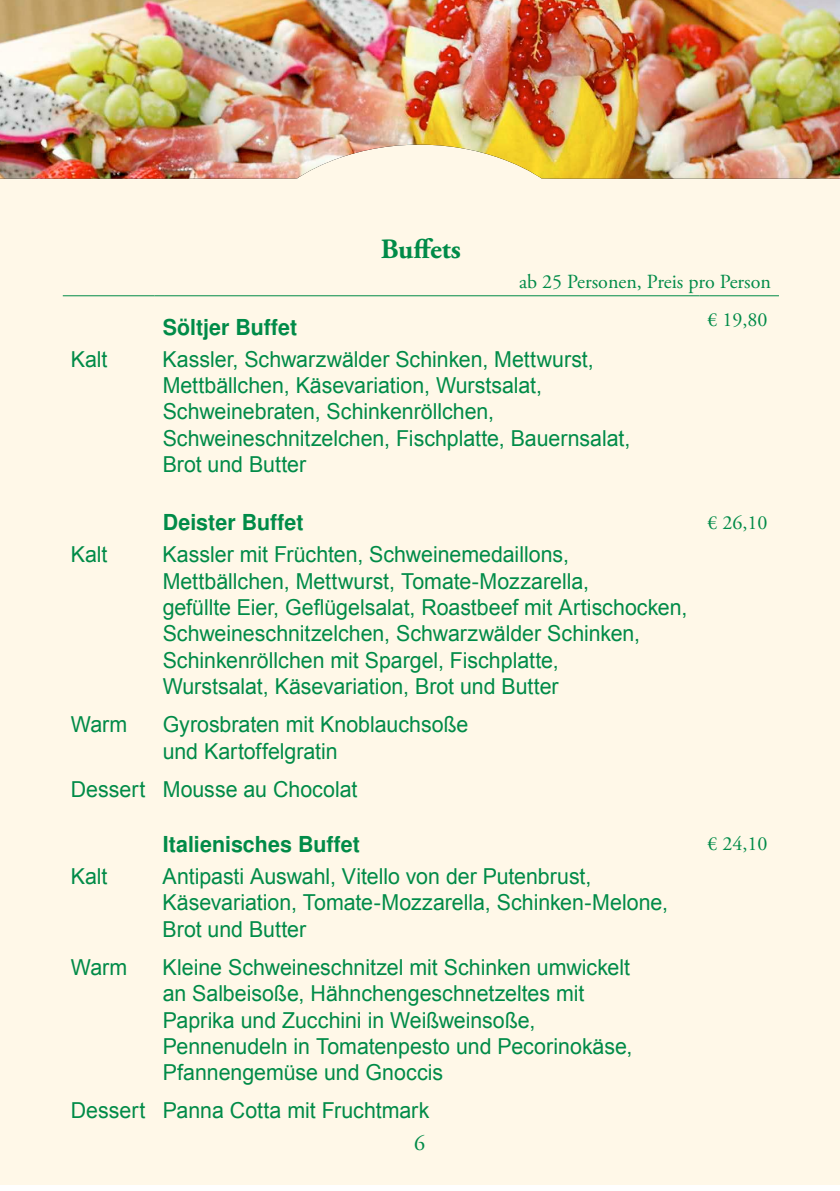
<style>
.page{position:relative;width:840px;height:1191px;background:#fff}
.page>*{position:absolute;margin:0;border:0;box-sizing:border-box;transform-origin:0 0}
.t1{font:700 28px "Adobe Garamond Pro";color:#008b48}
.t2{font:22px/26.4px "Arial";color:#008b48}
.t3{font:700 22px "Nimbus San L";letter-spacing:.005em;color:#008b48}
.t4{font:22px "Adobe Garamond Pro";color:#008b48}
.t5{font:20px "Adobe Garamond Pro";color:#008b48}
</style>
<div class="page">
<div style="left:0;top:0;width:839px;height:1184px;background:#fff8e8"></div>
<img style="left:0;top:0;width:839px;height:179px">
<hr style="left:63px;top:295px;width:91px;height:1px;background:#008b48">
<hr style="left:154px;top:295px;width:545px;height:1px;background:#008b48">
<hr style="left:699px;top:295px;width:79px;height:1px;background:#008b48">
<p class="t1" style="left:380px;top:232px;width:82px">Buffets</p>
<p class="t5" style="left:519px;top:269px;width:253px">ab 25 Personen, Preis pro Person</p>
<p class="t3" style="left:162px;top:311px;width:136px">Söltjer Buffet</p>
<p class="t5" style="left:707px;top:308px;width:61px">€ 19,80</p>
<p class="t2" style="left:71px;top:346px;width:38px">Kalt</p>
<p class="t2" style="left:162px;top:346px;width:469px">Kassler, Schwarzwälder Schinken, Mettwurst, Mettbällchen, Käsevariation, Wurstsalat, Schweinebraten, Schinkenröllchen, Schweineschnitzelchen, Fischplatte, Bauernsalat, Brot und Butter</p>
<p class="t2" style="left:71px;top:541px;width:38px">Kalt</p>
<p class="t2" style="left:71px;top:711px;width:58px">Warm</p>
<p class="t2" style="left:71px;top:776px;width:76px">Dessert</p>
<p class="t2" style="left:71px;top:863px;width:38px">Kalt</p>
<p class="t2" style="left:71px;top:954px;width:58px">Warm</p>
<p class="t2" style="left:71px;top:1097px;width:76px">Dessert</p>
<p class="t3" style="left:162px;top:506px;width:142px">Deister Buffet</p>
<p class="t5" style="left:707px;top:510px;width:61px">€ 26,10</p>
<p class="t2" style="left:162px;top:541px;width:526px">Kassler mit Früchten, Schweinemedaillons, Mettbällchen, Mettwurst, Tomate-Mozzarella,<br>gefüllte Eier, Geflügelsalat, Roastbeef mit Artischocken, Schweineschnitzelchen, Schwarzwälder Schinken, Schinkenröllchen mit Spargel, Fischplatte,<br>Wurstsalat, Käsevariation, Brot und Butter</p>
<p class="t2" style="left:162px;top:711px;width:307px">Gyrosbraten mit Knoblauchsoße und Kartoffelgratin</p>
<p class="t2" style="left:162px;top:776px;width:196px">Mousse au Chocolat</p>
<p class="t3" style="left:162px;top:828px;width:199px">Italienisches Buffet</p>
<p class="t5" style="left:707px;top:832px;width:61px">€ 24,10</p>
<p class="t2" style="left:162px;top:863px;width:506px">Antipasti Auswahl, Vitello von der Putenbrust,<br>Käsevariation, Tomate-Mozzarella, Schinken-Melone,<br>Brot und Butter</p>
<p class="t2" style="left:162px;top:954px;width:471px">Kleine Schweineschnitzel mit Schinken umwickelt an Salbeisoße, Hähnchengeschnetzeltes mit Paprika und Zucchini in Weißweinsoße, Pennenudeln in Tomatenpesto und Pecorinokäse, Pfannengemüse und Gnoccis</p>
<p class="t2" style="left:162px;top:1097px;width:268px">Panna Cotta mit Fruchtmark</p>
<p class="t4" style="left:414px;top:1129px;width:12px">6</p>
</div>
